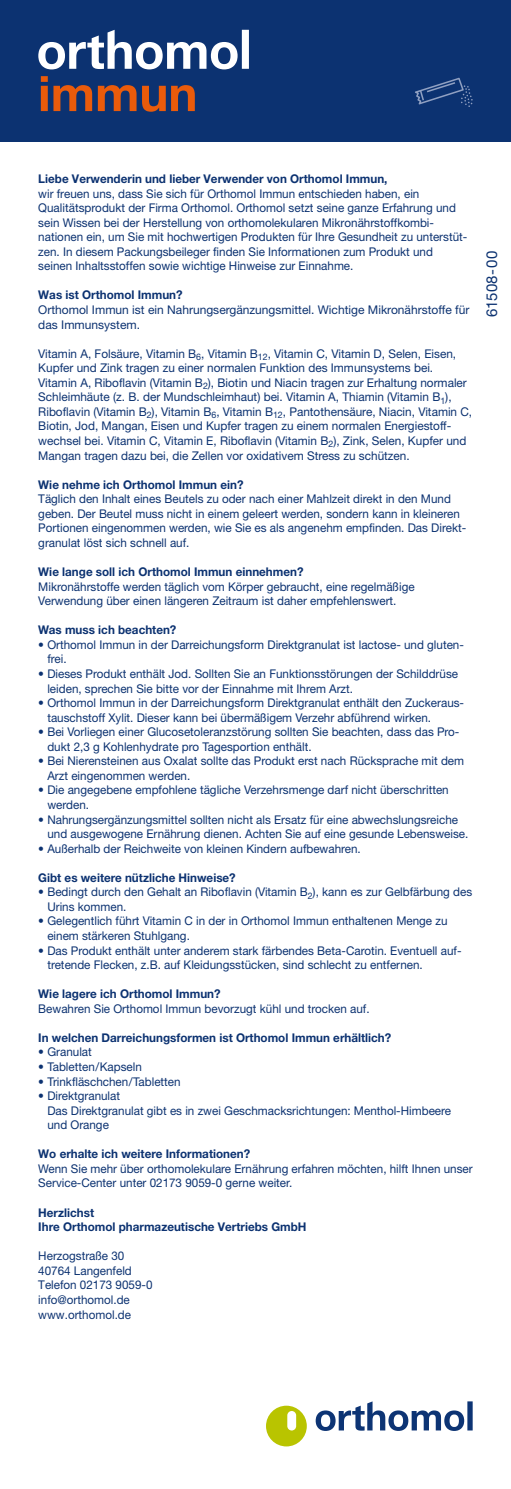
<style>
.page{position:relative;width:511px;height:1489px;background:#fff}
.page>*{position:absolute;margin:0;border:0;box-sizing:border-box;transform-origin:0 0}
.t1{font:15px "Helvetica Neue LT Pro";letter-spacing:.015em;color:#0c3271}
.t2{font:12px/14.5px "Helvetica Neue LT Pro";color:#0c3271}
.t3{font:700 12px/14.5px "Helvetica Neue LT Pro";color:#0c3271}
</style>
<div class="page">
<div style="left:0;top:0;width:510px;height:142px;background:#0c3271"></div>
<svg style="left:266px;top:1405px;width:40px;height:41px"></svg>
<svg style="left:315px;top:1401px;width:149px;height:29px"></svg>
<div style="left:467px;top:1401px;width:5px;height:29px;background:#0d3474"></div>
<svg style="left:38px;top:30px;width:199px;height:39px"></svg>
<div style="left:241px;top:30px;width:8px;height:39px;background:#fff"></div>
<svg style="left:41px;top:76px;width:51px;height:35px"></svg>
<svg style="left:98px;top:85px;width:38px;height:26px"></svg>
<svg style="left:142px;top:85px;width:53px;height:27px"></svg>
<svg style="left:415px;top:78px;width:57px;height:29px"></svg>
<p class="t3" style="left:38px;top:171px;width:350px">Liebe Verwenderin und lieber Verwender von Orthomol Immun,</p>
<p class="t2" style="left:38px;top:186px;width:430px">wir freuen uns, dass Sie sich für Orthomol Immun entschieden haben, ein Qualitätsprodukt der Firma Orthomol. Orthomol setzt seine ganze Erfahrung und sein Wissen bei der Herstellung von orthomolekularen Mikronährstoffkombi&shy;nationen ein, um Sie mit hochwertigen Produkten für Ihre Gesundheit zu unterstüt&shy;zen. In diesem Packungsbeileger finden Sie Informationen zum Produkt und seinen Inhaltsstoffen sowie wichtige Hinweise zur Einnahme.</p>
<p class="t3" style="left:38px;top:287px;width:146px">Was ist Orthomol Immun?</p>
<p class="t2" style="left:38px;top:302px;width:432px">Orthomol Immun ist ein Nahrungsergänzungsmittel. Wichtige Mikronährstoffe für das Immunsystem.</p>
<p class="t2" style="left:38px;top:346px;width:435px">Vitamin A, Folsäure, Vitamin B<sub>6</sub>, Vitamin B<sub>12</sub>, Vitamin C, Vitamin D, Selen, Eisen, Kupfer und Zink tragen zu einer normalen Funktion des Immunsystems bei.<br>Vitamin A, Riboflavin (Vitamin B<sub>2</sub>), Biotin und Niacin tragen zur Erhaltung normaler Schleimhäute (z. B. der Mundschleimhaut) bei. Vitamin A, Thiamin (Vitamin B<sub>1</sub>), Riboflavin (Vitamin B<sub>2</sub>), Vitamin B<sub>6</sub>, Vitamin B<sub>12</sub>, Pantothensäure, Niacin, Vitamin C, Biotin, Jod, Mangan, Eisen und Kupfer tragen zu einem normalen Energiestoff&shy;wechsel bei. Vitamin C, Vitamin E, Riboflavin (Vitamin B<sub>2</sub>), Zink, Selen, Kupfer und Mangan tragen dazu bei, die Zellen vor oxidativem Stress zu schützen.</p>
<p class="t3" style="left:38px;top:477px;width:206px">Wie nehme ich Orthomol Immun ein?</p>
<p class="t2" style="left:38px;top:491px;width:429px">Täglich den Inhalt eines Beutels zu oder nach einer Mahlzeit direkt in den Mund geben. Der Beutel muss nicht in einem geleert werden, sondern kann in kleineren Portionen eingenommen werden, wie Sie es als angenehm empfinden. Das Direkt&shy;granulat löst sich schnell auf.</p>
<p class="t3" style="left:38px;top:564px;width:266px">Wie lange soll ich Orthomol Immun einnehmen?</p>
<p class="t2" style="left:38px;top:578px;width:377px">Mikronährstoffe werden täglich vom Körper gebraucht, eine regelmäßige<br>Verwendung über einen längeren Zeitraum ist daher empfehlenswert.</p>
<p class="t3" style="left:38px;top:622px;width:139px">Was muss ich beachten?</p>
<p class="t2" style="left:47px;top:637px;width:417px;text-indent:-9px">• Orthomol Immun in der Darreichungsform Direktgranulat ist lactose- und gluten&shy;frei.</p>
<p class="t2" style="left:47px;top:666px;width:412px;text-indent:-9px">• Dieses Produkt enthält Jod. Sollten Sie an Funktionsstörungen der Schilddrüse leiden, sprechen Sie bitte vor der Einnahme mit Ihrem Arzt.</p>
<p class="t2" style="left:47px;top:695px;width:418px;text-indent:-9px">• Orthomol Immun in der Darreichungsform Direktgranulat enthält den Zuckeraus&shy;tauschstoff Xylit. Dieser kann bei übermäßigem Verzehr abführend wirken.</p>
<p class="t2" style="left:47px;top:724px;width:413px;text-indent:-9px">• Bei Vorliegen einer Glucosetoleranzstörung sollten Sie beachten, dass das Pro&shy;dukt 2,3 g Kohlenhydrate pro Tagesportion enthält.</p>
<p class="t2" style="left:47px;top:753px;width:418px;text-indent:-9px">• Bei Nierensteinen aus Oxalat sollte das Produkt erst nach Rücksprache mit dem<br>Arzt eingenommen werden.</p>
<p class="t2" style="left:47px;top:782px;width:402px;text-indent:-9px">• Die angegebene empfohlene tägliche Verzehrsmenge darf nicht überschritten werden.</p>
<p class="t2" style="left:47px;top:811px;width:422px;text-indent:-9px">• Nahrungsergänzungsmittel sollten nicht als Ersatz für eine abwechslungsreiche und ausgewogene Ernährung dienen. Achten Sie auf eine gesunde Lebensweise.</p>
<p class="t2" style="left:38px;top:840px;width:324px">• Außerhalb der Reichweite von kleinen Kindern aufbewahren.</p>
<p class="t3" style="left:38px;top:869px;width:199px">Gibt es weitere nützliche Hinweise?</p>
<p class="t2" style="left:47px;top:884px;width:426px;text-indent:-9px">• Bedingt durch den Gehalt an Riboflavin (Vitamin B<sub>2</sub>), kann es zur Gelbfärbung des<br>Urins kommen.</p>
<p class="t2" style="left:47px;top:913px;width:401px;text-indent:-9px">• Gelegentlich führt Vitamin C in der in Orthomol Immun enthaltenen Menge zu einem stärkeren Stuhlgang.</p>
<p class="t2" style="left:47px;top:942px;width:415px;text-indent:-9px">• Das Produkt enthält unter anderem stark färbendes Beta-Carotin. Eventuell auf&shy;tretende Flecken, z.B. auf Kleidungsstücken, sind schlecht zu entfernen.</p>
<p class="t3" style="left:38px;top:986px;width:184px">Wie lagere ich Orthomol Immun?</p>
<p class="t2" style="left:38px;top:1000px;width:332px">Bewahren Sie Orthomol Immun bevorzugt kühl und trocken auf.</p>
<p class="t3" style="left:38px;top:1030px;width:354px">In welchen Darreichungsformen ist Orthomol Immun erhältlich?</p>
<p class="t2" style="left:38px;top:1044px;width:55px">• Granulat</p>
<p class="t2" style="left:38px;top:1059px;width:105px">• Tabletten/Kapseln</p>
<p class="t2" style="left:38px;top:1073px;width:144px">• Trinkfläschchen/Tabletten</p>
<p class="t2" style="left:47px;top:1088px;width:405px;text-indent:-9px">• Direktgranulat<br>Das Direktgranulat gibt es in zwei Geschmacksrichtungen: Menthol-Himbeere und Orange</p>
<p class="t3" style="left:38px;top:1146px;width:213px">Wo erhalte ich weitere Informationen?</p>
<p class="t2" style="left:38px;top:1160px;width:435px">Wenn Sie mehr über orthomolekulare Ernährung erfahren möchten, hilft Ihnen unser<br>Service-Center unter 02173 9059-0 gerne weiter.</p>
<p class="t3" style="left:38px;top:1204px;width:269px">Herzlichst<br>Ihre Orthomol pharmazeutische Vertriebs GmbH</p>
<p class="t2" style="left:38px;top:1248px;width:116px">Herzogstraße 30<br>40764 Langenfeld<br>Telefon 02173 9059-0 info@orthomol.de www.orthomol.de</p>
<p class="t1" style="left:482px;top:317px;width:67px;rotate:-90deg">61508-00</p>
</div>
